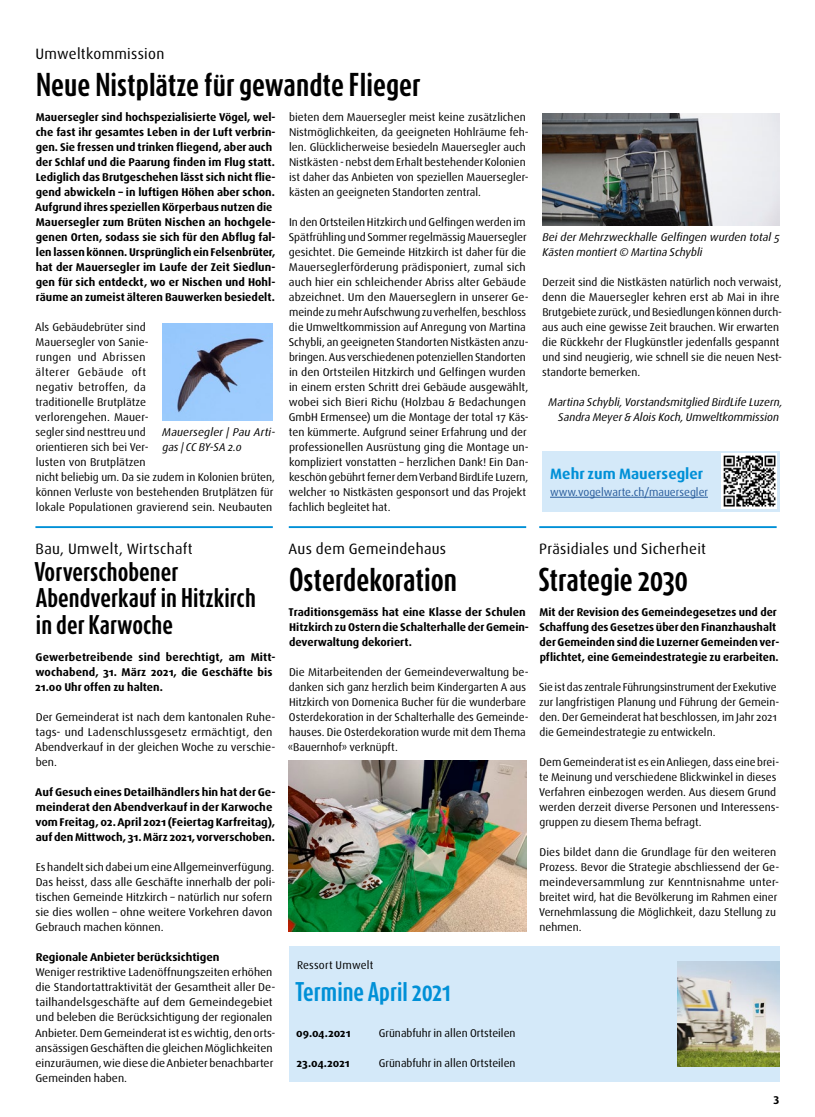
<style>
.page{position:relative;width:815px;height:1117px;background:#fff}
.page>*{position:absolute;margin:0;border:0;box-sizing:border-box;transform-origin:0 0}
.t1{font:700 27.5px "Dax Compact Pro";color:#000}
.t2{font:700 22.5px/26.2px "Dax Compact Pro";color:#000}
.t3{font:700 22.5px "Dax Compact Pro";color:#0090d7}
.t4{font:15px "Dax Pro";letter-spacing:.02em;color:#000}
.t5{font:700 15px "Dax Pro";color:#0090d7}
.t6{font:11.25px/15px "Dax Pro";color:#000}
.t7{font:700 11.25px/15px "Dax Pro";color:#000}
.t8{font:italic 11.25px/15px "Dax Pro";color:#000}
.t9{font:11.25px/15px "Dax Pro";color:#000;scale:1.04 1}
.t10{font:11.25px "Dax Pro";color:#275b9b}
.t11{font:11.25px "Dax Pro";letter-spacing:.02em;color:#000}
</style>
<div class="page">
<div style="left:542px;top:451px;width:238px;height:33px;background:#d4e9f9"></div>
<div style="left:542px;top:480px;width:238px;height:31px;background:#d4e9f9"></div>
<hr style="left:550px;top:497px;width:158px;height:1px;background:#275b9b">
<img style="left:162px;top:323px;width:111px;height:97px">
<img style="left:542px;top:113px;width:238px;height:112px">
<img style="left:722px;top:453px;width:55px;height:55px">
<div style="left:289px;top:946px;width:491px;height:32px;background:#d4e9f9"></div>
<div style="left:289px;top:975px;width:491px;height:34px;background:#d4e9f9"></div>
<div style="left:289px;top:1005px;width:491px;height:31px;background:#d4e9f9"></div>
<div style="left:289px;top:1035px;width:491px;height:31px;background:#d4e9f9"></div>
<div style="left:289px;top:1050px;width:491px;height:31px;background:#d4e9f9"></div>
<img style="left:677px;top:961px;width:103px;height:105px">
<hr style="left:35px;top:526px;width:238px;height:2px;background:#0090d7">
<hr style="left:289px;top:526px;width:237px;height:2px;background:#0090d7">
<hr style="left:539px;top:526px;width:238px;height:2px;background:#0090d7">
<img style="left:289px;top:760px;width:237px;height:171px">
<h3 class="t4" style="left:35px;top:44px;width:131px">Umweltkommission</h3>
<h1 class="t1" style="left:36px;top:66px;width:386px">Neue Nistplätze für gewandte Flieger</h1>
<p class="t7" style="left:35px;top:109px;width:242px">Mauersegler sind hochspezialisierte Vögel, wel&shy;che fast ihr gesamtes Leben in der Luft verbrin&shy;gen. Sie fressen und trinken fliegend, aber auch der Schlaf und die Paarung finden im Flug statt.<br>Lediglich das Brutgeschehen lässt sich nicht flie&shy;gend abwickeln – in luftigen Höhen aber schon.<br>Aufgrund ihres speziellen Körperbaus nutzen die Mauersegler zum Brüten Nischen an hochgele&shy;genen Orten, sodass sie sich für den Abflug fal&shy;len lassen können. Ursprünglich ein Felsenbrüter, hat der Mauersegler im Laufe der Zeit Siedlun&shy;gen für sich entdeckt, wo er Nischen und Hohl&shy;räume an zumeist älteren Bauwerken besiedelt.</p>
<p class="t6" style="left:35px;top:319px;width:241px">Als Gebäudebrüter sind<br>Mauersegler von Sanie-<br>rungen und Abrissen<br>älterer Gebäude oft<br>negativ betroffen, da<br>traditionelle Brutplätze<br>verlorengehen. Mauer-<br>segler sind nesttreu und<br>orientieren sich bei Ver-<br>lusten von Brutplätzen<br>nicht beliebig um. Da sie zudem in Kolonien brüten, können Verluste von bestehenden Brutplätzen für lokale Populationen gravierend sein. Neubauten</p>
<p class="t6" style="left:289px;top:109px;width:241px">bieten dem Mauersegler meist keine zusätzlichen Nistmöglichkeiten, da geeigneten Hohlräume feh&shy;len. Glücklicherweise besiedeln Mauersegler auch Nistkästen - nebst dem Erhalt bestehender Kolonien ist daher das Anbieten von speziellen Mauersegler&shy;kästen an geeigneten Standorten zentral.</p>
<p class="t6" style="left:289px;top:214px;width:242px">In den Ortsteilen Hitzkirch und Gelfingen werden im Spätfrühling und Sommer regelmässig Mauersegler gesichtet. Die Gemeinde Hitzkirch ist daher für die Mauerseglerförderung prädisponiert, zumal sich auch hier ein schleichender Abriss alter Gebäude abzeichnet. Um den Mauerseglern in unserer Ge&shy;meinde zu mehr Aufschwung zu verhelfen, beschloss die Umweltkommission auf Anregung von Martina Schybli, an geeigneten Standorten Nistkästen anzu&shy;bringen. Aus verschiedenen potenziellen Standorten in den Ortsteilen Hitzkirch und Gelfingen wurden in einem ersten Schritt drei Gebäude ausgewählt, wobei sich Bieri Richu (Holzbau &amp; Bedachungen GmbH Ermensee) um die Montage der total 17 Käs&shy;ten kümmerte. Aufgrund seiner Erfahrung und der professionellen Ausrüstung ging die Montage un&shy;kompliziert vonstatten – herzlichen Dank! Ein Dan&shy;keschön gebührt ferner dem Verband BirdLife Luzern, welcher 10 Nistkästen gesponsort und das Projekt fachlich begleitet hat.</p>
<p class="t8" style="left:162px;top:424px;width:115px">Mauersegler | Pau Arti&shy;gas | CC BY-SA 2.0</p>
<p class="t8" style="left:542px;top:229px;width:239px">Bei der Mehrzweckhalle Gelfingen wurden total 5<br>Kästen montiert © Martina Schybli</p>
<p class="t6" style="left:542px;top:274px;width:241px">Derzeit sind die Nistkästen natürlich noch verwaist, denn die Mauersegler kehren erst ab Mai in ihre Brutgebiete zurück, und Besiedlungen können durch&shy;aus auch eine gewisse Zeit brauchen. Wir erwarten die Rückkehr der Flugkünstler jedenfalls gespannt und sind neugierig, wie schnell sie die neuen Nest&shy;standorte bemerken.</p>
<p class="t8" style="left:548px;top:394px;width:236px;text-align:center">Martina Schybli, Vorstandsmitglied BirdLife Luzern,<br>Sandra Meyer &amp; Alois Koch, Umweltkommission</p>
<h3 class="t5" style="left:550px;top:464px;width:154px">Mehr zum Mauersegler</h3>
<p class="t10" style="left:550px;top:485px;width:160px">www.vogelwarte.ch/mauersegler</p>
<h3 class="t4" style="left:35px;top:539px;width:159px">Bau, Umwelt, Wirtschaft</h3>
<h2 class="t2" style="left:34px;top:558px;width:223px">Vorverschobener<br>Abendverkauf in Hitzkirch in der Karwoche</h2>
<p class="t7" style="left:35px;top:649px;width:242px">Gewerbetreibende sind berechtigt, am Mitt&shy;wochabend, 31. März 2021, die Geschäfte bis<br>21.00 Uhr offen zu halten.</p>
<p class="t9" style="left:35px;top:709px;width:233px">Der Gemeinderat ist nach dem kantonalen Ruhe&shy;tags- und Ladenschlussgesetz ermächtigt, den Abendverkauf in der gleichen Woche zu verschie&shy;ben.</p>
<p class="t7" style="left:35px;top:784px;width:242px">Auf Gesuch eines Detailhändlers hin hat der Ge&shy;meinderat den Abendverkauf in der Karwoche vom Freitag, 02. April 2021 (Feiertag Karfreitag), auf den Mittwoch, 31. März 2021, vorverschoben.</p>
<p class="t6" style="left:35px;top:859px;width:242px">Es handelt sich dabei um eine Allgemeinverfügung.<br>Das heisst, dass alle Geschäfte innerhalb der poli&shy;tischen Gemeinde Hitzkirch – natürlich nur sofern sie dies wollen – ohne weitere Vorkehren davon Gebrauch machen können.</p>
<p class="t7" style="left:36px;top:949px;width:185px">Regionale Anbieter berücksichtigen</p>
<p class="t6" style="left:35px;top:964px;width:242px">Weniger restriktive Ladenöffnungszeiten erhöhen die Standortattraktivität der Gesamtheit aller De&shy;tailhandelsgeschäfte auf dem Gemeindegebiet und beleben die Berücksichtigung der regionalen Anbieter. Dem Gemeinderat ist es wichtig, den orts&shy;ansässigen Geschäften die gleichen Möglichkeiten einzuräumen, wie diese die Anbieter benachbarter Gemeinden haben.</p>
<h3 class="t4" style="left:288px;top:539px;width:159px">Aus dem Gemeindehaus</h3>
<h1 class="t1" style="left:289px;top:561px;width:169px">Osterdekoration</h1>
<p class="t7" style="left:289px;top:604px;width:242px">Traditionsgemäss hat eine Klasse der Schulen<br>Hitzkirch zu Ostern die Schalterhalle der Gemein&shy;deverwaltung dekoriert.</p>
<p class="t6" style="left:288px;top:664px;width:243px">Die Mitarbeitenden der Gemeindeverwaltung be&shy;danken sich ganz herzlich beim Kindergarten A aus Hitzkirch von Domenica Bucher für die wunderbare Osterdekoration in der Schalterhalle des Gemeinde&shy;hauses. Die Osterdekoration wurde mit dem Thema «Bauernhof» verknüpft.</p>
<h3 class="t4" style="left:539px;top:539px;width:168px">Präsidiales und Sicherheit</h3>
<h1 class="t1" style="left:538px;top:561px;width:151px">Strategie 2030</h1>
<p class="t7" style="left:539px;top:604px;width:241px">Mit der Revision des Gemeindegesetzes und der Schaffung des Gesetzes über den Finanzhaushalt der Gemeinden sind die Luzerner Gemeinden ver&shy;pflichtet, eine Gemeindestrategie zu erarbeiten.</p>
<p class="t6" style="left:539px;top:679px;width:242px">Sie ist das zentrale Führungsinstrument der Exekutive zur langfristigen Planung und Führung der Gemein&shy;den. Der Gemeinderat hat beschlossen, im Jahr 2021 die Gemeindestrategie zu entwickeln.</p>
<p class="t6" style="left:539px;top:754px;width:242px">Dem Gemeinderat ist es ein Anliegen, dass eine brei&shy;te Meinung und verschiedene Blickwinkel in dieses Verfahren einbezogen werden. Aus diesem Grund werden derzeit diverse Personen und Interessens&shy;gruppen zu diesem Thema befragt.</p>
<p class="t6" style="left:539px;top:844px;width:242px">Dies bildet dann die Grundlage für den weiteren Prozess. Bevor die Strategie abschliessend der Ge&shy;meindeversammlung zur Kenntnisnahme unter&shy;breitet wird, hat die Bevölkerung im Rahmen einer Vernehmlassung die Möglichkeit, dazu Stellung zu nehmen.</p>
<p class="t11" style="left:297px;top:957px;width:78px">Ressort Umwelt</p>
<h2 class="t3" style="left:295px;top:976px;width:157px">Termine April 2021</h2>
<p class="t7" style="left:296px;top:1024px;width:56px">09.04.2021</p>
<p class="t6" style="left:379px;top:1024px;width:138px">Grünabfuhr in allen Ortsteilen</p>
<p class="t7" style="left:297px;top:1054px;width:54px">23.04.2021</p>
<p class="t6" style="left:379px;top:1054px;width:138px">Grünabfuhr in allen Ortsteilen</p>
<p class="t7" style="left:773px;top:1092px;width:7px">3</p>
</div>
